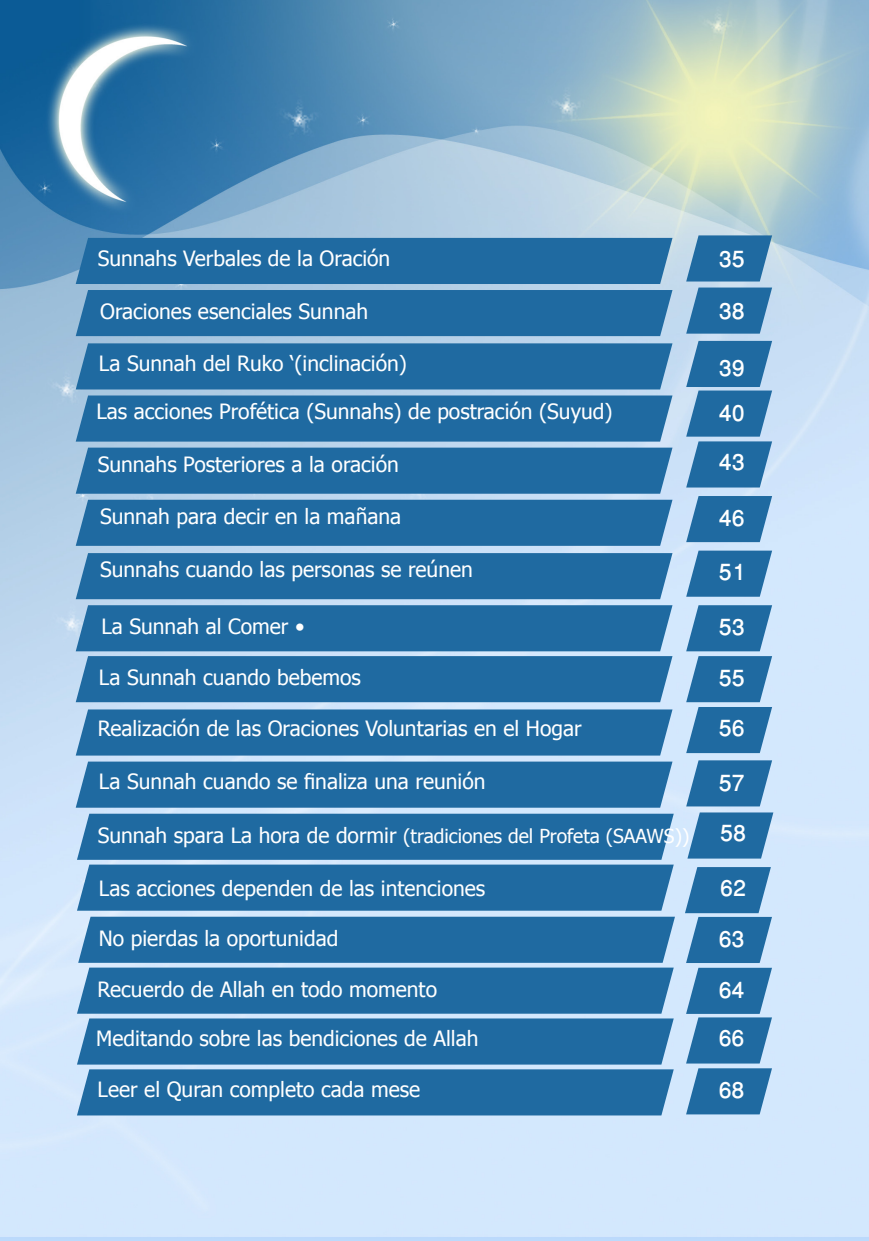
<style>
.page{position:relative;width:869px;height:1241px;background:#fff}
.page>*{position:absolute;margin:0;border:0;box-sizing:border-box;transform-origin:0 0}
.t1{font:500 31.5px "Win Soft Pro";color:#fff}
.t2{font:21px "Tahoma";color:#fff}
.t3{font:19.25px "Tahoma";color:#fff}
.s1{font-size:21px}
</style>
<div class="page">
<img style="left:0;top:0;width:869px;height:1240px">
<svg style="left:77px;top:813px;width:596px;height:97px;background:#2c73a7"></svg>
<svg style="left:77px;top:916px;width:597px;height:199px;background:#3075a9"></svg>
<svg style="left:684px;top:866px;width:87px;height:248px;background:#4585b4"></svg>
<div style="left:76px;top:395px;width:596px;height:46px;background:#1f6aa1"></div>
<div style="left:76px;top:447px;width:596px;height:46px;background:#1f6aa1"></div>
<div style="left:76px;top:553px;width:596px;height:46px;background:#1f6aa1"></div>
<div style="left:76px;top:499px;width:596px;height:46px;background:#1f6aa1"></div>
<svg style="left:76px;top:605px;width:596px;height:97px;background:#2b72a7"></svg>
<div style="left:76px;top:709px;width:596px;height:46px;background:#1f6aa1"></div>
<div style="left:76px;top:761px;width:596px;height:46px;background:#1f6aa1"></div>
<svg style="left:686px;top:235px;width:85px;height:46px;background:#377aab"></svg>
<svg style="left:686px;top:287px;width:85px;height:46px;background:#367aac"></svg>
<svg style="left:686px;top:341px;width:85px;height:146px;background:#3e7fb0"></svg>
<svg style="left:686px;top:496px;width:85px;height:46px;background:#367aad"></svg>
<svg style="left:686px;top:550px;width:85px;height:46px;background:#397cae"></svg>
<svg style="left:686px;top:605px;width:85px;height:148px;background:#4182b2"></svg>
<svg style="left:686px;top:760px;width:85px;height:46px;background:#387bae"></svg>
<svg style="left:687px;top:812px;width:86px;height:46px;background:#3a7daf"></svg>
<div style="left:76px;top:238px;width:596px;height:46px;background:#1f6aa1"></div>
<div style="left:76px;top:290px;width:596px;height:46px;background:#1f6aa1"></div>
<div style="left:76px;top:343px;width:596px;height:46px;background:#1f6aa1"></div>
<p class="t2" style="left:98px;top:244px;width:294px">Sunnahs Verbales de la Oración</p>
<p class="t2" style="left:100px;top:297px;width:269px">Oraciones esenciales Sunnah</p>
<p class="t2" style="left:99px;top:349px;width:309px">La Sunnah del Ruko ‘(inclinación)</p>
<p class="t2" style="left:96px;top:397px;width:517px">Las acciones Profética (Sunnahs) de postración (Suyud)</p>
<p class="t2" style="left:98px;top:450px;width:302px">Sunnahs Posteriores a la oración</p>
<p class="t2" style="left:100px;top:502px;width:302px">Sunnah para decir en la mañana</p>
<p class="t2" style="left:100px;top:555px;width:374px">Sunnahs cuando las personas se reúnen</p>
<p class="t2" style="left:101px;top:612px;width:205px">La Sunnah al Comer •</p>
<p class="t2" style="left:99px;top:663px;width:263px">La Sunnah cuando bebemos</p>
<p class="t2" style="left:98px;top:714px;width:485px">Realización de las Oraciones Voluntarias en el Hogar</p>
<p class="t2" style="left:99px;top:767px;width:388px">La Sunnah cuando se finaliza una reunión</p>
<p class="t3" style="left:98px;top:822px;width:593px"><span class="s1">Sunnah spara La hora de dormir</span> (tradiciones del Profeta (SAAWS))</p>
<p class="t1" style="left:718px;top:236px;width:27px">35</p>
<p class="t1" style="left:718px;top:288px;width:27px">38</p>
<p class="t1" style="left:718px;top:345px;width:27px">39</p>
<p class="t1" style="left:718px;top:390px;width:27px">40</p>
<p class="t1" style="left:718px;top:440px;width:27px">43</p>
<p class="t1" style="left:718px;top:495px;width:27px">46</p>
<p class="t1" style="left:718px;top:549px;width:27px">51</p>
<p class="t1" style="left:718px;top:605px;width:27px">53</p>
<p class="t1" style="left:718px;top:655px;width:27px">55</p>
<p class="t1" style="left:718px;top:705px;width:27px">56</p>
<p class="t1" style="left:718px;top:760px;width:27px">57</p>
<p class="t1" style="left:719px;top:810px;width:27px">58</p>
<p class="t2" style="left:99px;top:874px;width:387px">Las acciones dependen de las intenciones</p>
<p class="t1" style="left:719px;top:865px;width:27px">62</p>
<p class="t2" style="left:99px;top:923px;width:241px">No pierdas la oportunidad</p>
<p class="t2" style="left:97px;top:974px;width:341px">Recuerdo de Allah en todo momento</p>
<p class="t2" style="left:96px;top:1024px;width:383px">Meditando sobre las bendiciones de Allah</p>
<p class="t1" style="left:718px;top:916px;width:27px">63</p>
<p class="t1" style="left:718px;top:967px;width:27px">64</p>
<p class="t1" style="left:718px;top:1015px;width:27px">66</p>
<p class="t2" style="left:97px;top:1075px;width:324px">Leer el Quran completo cada mese</p>
<p class="t1" style="left:718px;top:1067px;width:27px">68</p>
</div>
